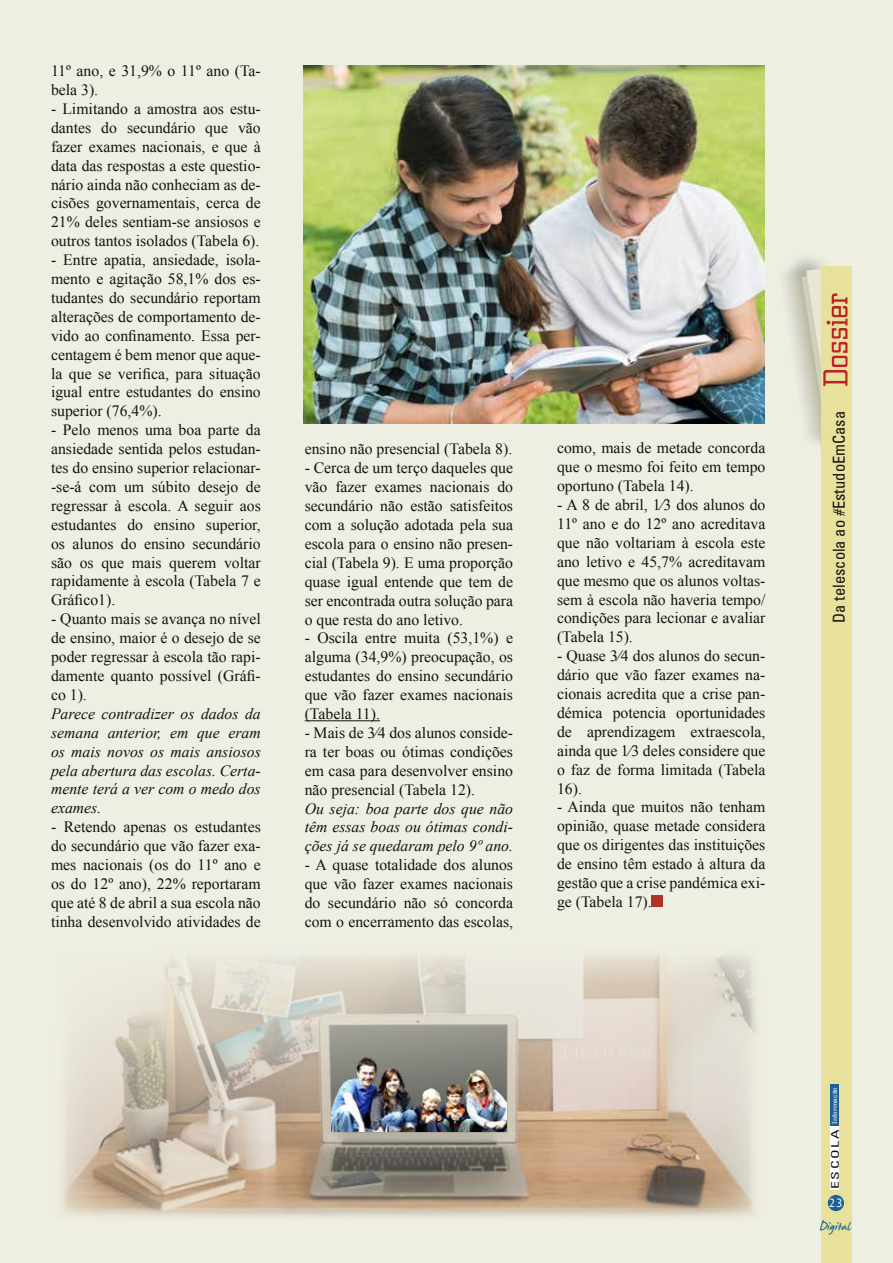
<style>
.page{position:relative;width:893px;height:1263px;background:#efeee2}
.page>*{position:absolute;margin:0;border:0;box-sizing:border-box;transform-origin:0 0}
.t1{font:21px "James Fajardo";color:#1d6198}
.t2{font:condensed 16.5px "Univers";color:#121212}
.t3{font:15.75px/18.9px "Times New Roman";color:#121212;text-align:justify}
.t4{font:italic 15.75px/18.9px "Times New Roman";color:#121212;text-align:justify}
.t5{font:12px "Andale Mono";color:#fff}
.t6{font:condensed 10.5px "Univers";letter-spacing:.1em;color:#121212;scale:1.5 1}
.t7{font:6.75px "Civic";letter-spacing:.01em;color:#fff;scale:1.33 1}
</style>
<div class="page">
<div style="left:788px;top:250px;width:60px;height:198px;background:#121212;opacity:.1"></div>
<div style="left:821px;top:267px;width:30px;height:996px;background:#e8e19c"></div>
<svg style="left:795px;top:268px;width:53px;height:183px"></svg>
<div style="left:830px;top:1084px;width:9px;height:42px;background:#1d6198"></div>
<div style="left:828px;top:1195px;width:16px;height:16px;background:#1d6198;border-radius:50%"></div>
<div style="left:830px;top:1126px;width:9px;height:63px;background:#fff"></div>
<img style="left:303px;top:65px;width:461px;height:359px">
<hr style="left:305px;top:720px;width:75px;height:1px;background:#121212">
<div style="left:652px;top:896px;width:11px;height:11px;background:#b13323"></div>
<img style="left:61px;top:955px;width:695px;height:262px">
<img style="left:332px;top:1057px;width:174px;height:75px">
<p class="t3" style="left:51px;top:61px;width:211px">11º ano, e 31,9% o 11º ano (Ta&shy;bela 3).</p>
<p class="t3" style="left:51px;top:99px;width:211px">- Limitando a amostra aos estu&shy;dantes do secundário que vão fazer exames nacionais, e que à data das respostas a este questio&shy;nário ainda não conheciam as de&shy;cisões governamentais, cerca de 21% deles sentiam-se ansiosos e outros tantos isolados (Tabela 6).</p>
<p class="t3" style="left:51px;top:250px;width:211px">- Entre apatia, ansiedade, isola&shy;mento e agitação 58,1% dos es&shy;tudantes do secundário reportam alterações de comportamento de&shy;vido ao confinamento. Essa per&shy;centagem é bem menor que aque&shy;la que se verifica, para situação igual entre estudantes do ensino superior (76,4%).</p>
<p class="t3" style="left:51px;top:420px;width:211px">- Pelo menos uma boa parte da ansiedade sentida pelos estudan&shy;tes do ensino superior relacionar--se-á com um súbito desejo de regressar à escola. A seguir aos estudantes do ensino superior, os alunos do ensino secundário são os que mais querem voltar rapidamente à escola (Tabela 7 e Gráfico1).</p>
<p class="t3" style="left:51px;top:609px;width:211px">- Quanto mais se avança no nível de ensino, maior é o desejo de se poder regressar à escola tão rapi&shy;damente quanto possível (Gráfi&shy;co 1).</p>
<p class="t4" style="left:51px;top:704px;width:211px">Parece contradizer os dados da semana anterior, em que eram os mais novos os mais ansiosos pela abertura das escolas. Certa&shy;mente terá a ver com o medo dos exames.</p>
<p class="t3" style="left:51px;top:817px;width:211px">- Retendo apenas os estudantes do secundário que vão fazer exa&shy;mes nacionais (os do 11º ano e os do 12º ano), 22% reportaram que até 8 de abril a sua escola não tinha desenvolvido atividades de</p>
<p class="t3" style="left:305px;top:439px;width:209px">ensino não presencial (Tabela 8).</p>
<p class="t3" style="left:305px;top:458px;width:210px">- Cerca de um terço daqueles que vão fazer exames nacionais do secundário não estão satisfeitos com a solução adotada pela sua escola para o ensino não presen&shy;cial (Tabela 9). E uma proporção quase igual entende que tem de ser encontrada outra solução para o que resta do ano letivo.</p>
<p class="t3" style="left:305px;top:628px;width:210px">- Oscila entre muita (53,1%) e alguma (34,9%) preocupação, os estudantes do ensino secundário que vão fazer exames nacionais (Tabela 11).</p>
<p class="t3" style="left:305px;top:723px;width:210px">- Mais de 3⁄4 dos alunos conside&shy;ra ter boas ou ótimas condições em casa para desenvolver ensino não presencial (Tabela 12).</p>
<p class="t4" style="left:305px;top:798px;width:210px">Ou seja: boa parte dos que não têm essas boas ou ótimas condi&shy;ções já se quedaram pelo 9º ano.</p>
<p class="t3" style="left:305px;top:855px;width:210px">- A quase totalidade dos alunos que vão fazer exames nacionais do secundário não só concorda com o encerramento das escolas,</p>
<p class="t3" style="left:557px;top:438px;width:210px">como, mais de metade concorda que o mesmo foi feito em tempo oportuno (Tabela 14).</p>
<p class="t3" style="left:557px;top:495px;width:210px">- A 8 de abril, 1⁄3 dos alunos do 11º ano e do 12º ano acreditava que não voltariam à escola este ano letivo e 45,7% acreditavam que mesmo que os alunos voltas&shy;sem à escola não haveria tempo/ condições para lecionar e avaliar (Tabela 15).</p>
<p class="t3" style="left:557px;top:646px;width:210px">- Quase 3⁄4 dos alunos do secun&shy;dário que vão fazer exames na&shy;cionais acredita que a crise pan&shy;démica potencia oportunidades de aprendizagem extraescola, ainda que 1⁄3 deles considere que o faz de forma limitada (Tabela 16).</p>
<p class="t3" style="left:557px;top:797px;width:210px">- Ainda que muitos não tenham opinião, quase metade considera que os dirigentes das instituições de ensino têm estado à altura da gestão que a crise pandémica exi&shy;ge (Tabela 17).</p>
<p class="t2" style="left:828px;top:623px;width:213px;rotate:-90deg">Da telescola ao #EstudoEmCasa</p>
<p class="t7" style="left:831px;top:1123px;width:29px;rotate:-90deg">Informação</p>
<p class="t6" style="left:828px;top:1189px;width:41px;rotate:-90deg">ESCOLA</p>
<h1 class="t1" style="left:820px;top:1215px;width:32px">Digital</h1>
<p class="t5" style="left:828px;top:1195px;width:16px">23</p>
</div>
